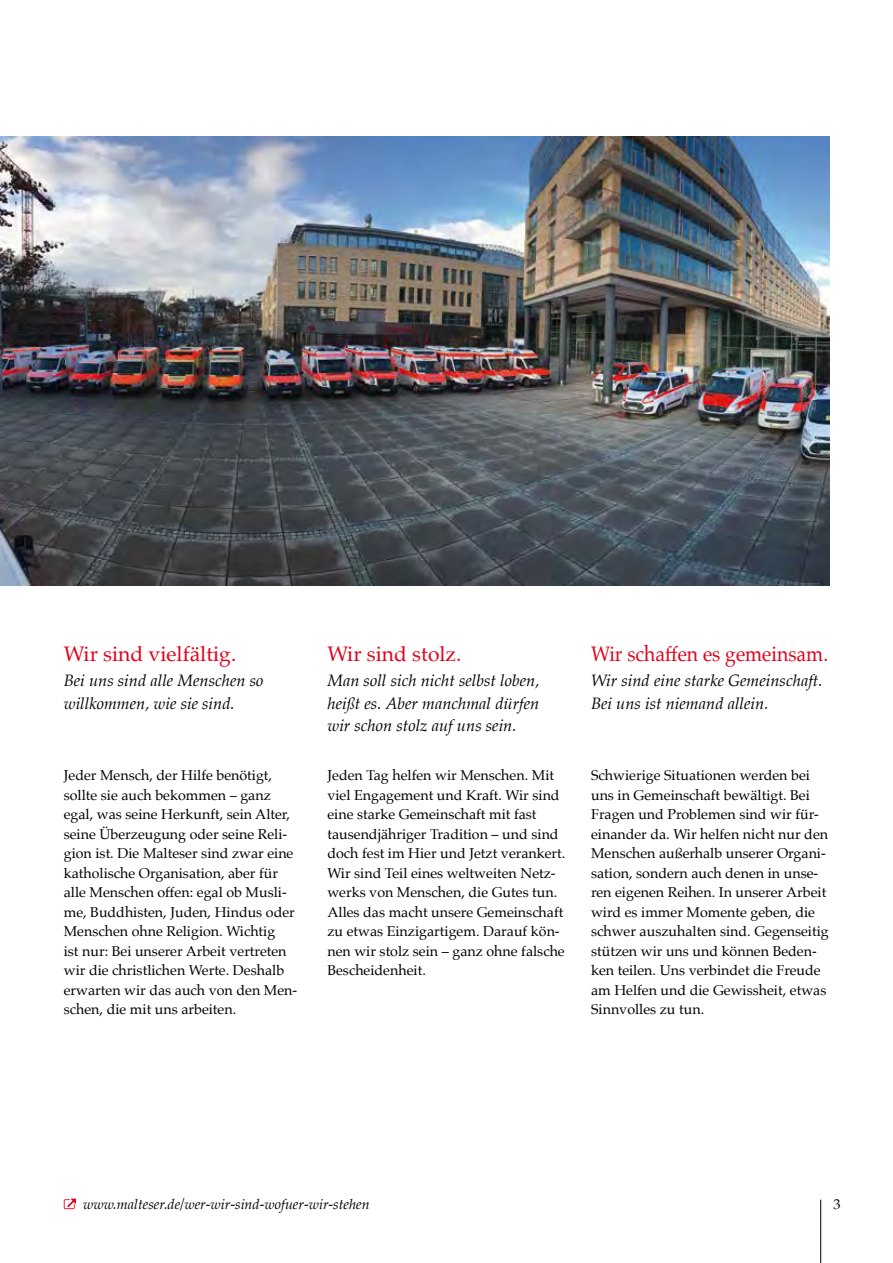
<style>
.page{position:relative;width:893px;height:1263px;background:#fff}
.page>*{position:absolute;margin:0;border:0;box-sizing:border-box;transform-origin:0 0}
.t1{font:21px "Palatino";color:#e2001a}
.t2{font:21px "Palatino";color:#e2001a;scale:.92 1}
.t3{font:italic 16.5px/22.5px "Palatino";color:#000}
.t4{font:14.25px/19.5px "Palatino";color:#000}
.t5{font:italic 14.25px "Palatino";color:#000}
</style>
<div class="page">
<img style="left:0;top:137px;width:829px;height:448px">
<svg style="left:64px;top:1198px;width:12px;height:11px"></svg>
<hr style="left:820px;top:1199px;width:1px;height:64px;background:#000">
<h1 class="t1" style="left:64px;top:636px;width:174px">Wir sind vielfältig.</h1>
<p class="t3" style="left:64px;top:669px;width:201px">Bei uns sind alle Menschen so willkommen, wie sie sind.</p>
<p class="t4" style="left:64px;top:765px;width:235px">Jeder Mensch, der Hilfe benötigt, sollte sie auch bekommen – ganz egal, was seine Herkunft, sein Alter, seine Überzeugung oder seine Reli&shy;gion ist. Die Malteser sind zwar eine katholische Organisation, aber für alle Menschen offen: egal ob Musli&shy;me, Buddhisten, Juden, Hindus oder Menschen ohne Religion. Wichtig<br>ist nur: Bei unserer Arbeit vertreten wir die christlichen Werte. Deshalb erwarten wir das auch von den Men&shy;schen, die mit uns arbeiten.</p>
<h1 class="t1" style="left:327px;top:636px;width:135px">Wir sind stolz.</h1>
<p class="t3" style="left:327px;top:669px;width:214px;text-align:justify">Man soll sich nicht selbst loben, heißt es. Aber manchmal dürfen wir schon stolz auf uns sein.</p>
<p class="t4" style="left:327px;top:765px;width:240px">Jeden Tag helfen wir Menschen. Mit viel Engagement und Kraft. Wir sind eine starke Gemeinschaft mit fast tausendjähriger Tradition – und sind doch fest im Hier und Jetzt verankert.<br>Wir sind Teil eines weltweiten Netz&shy;werks von Menschen, die Gutes tun.<br>Alles das macht unsere Gemeinschaft zu etwas Einzigartigem. Darauf kön&shy;nen wir stolz sein – ganz ohne falsche Bescheidenheit.</p>
<h1 class="t2" style="left:591px;top:636px;width:259px">Wir schaffen es gemeinsam.</h1>
<p class="t3" style="left:591px;top:669px;width:233px">Wir sind eine starke Gemeinschaft.<br>Bei uns ist niemand allein.</p>
<p class="t4" style="left:591px;top:765px;width:239px">Schwierige Situationen werden bei uns in Gemeinschaft bewältigt. Bei Fragen und Problemen sind wir für&shy;einander da. Wir helfen nicht nur den Menschen außerhalb unserer Organi&shy;sation, sondern auch denen in unse&shy;ren eigenen Reihen. In unserer Arbeit wird es immer Momente geben, die schwer auszuhalten sind. Gegenseitig stützen wir uns und können Beden&shy;ken teilen. Uns verbindet die Freude am Helfen und die Gewissheit, etwas Sinnvolles zu tun.</p>
<p class="t5" style="left:83px;top:1192px;width:288px">www.malteser.de/wer-wir-sind-wofuer-wir-stehen</p>
<p class="t4" style="left:833px;top:1194px;width:9px">3</p>
</div>
